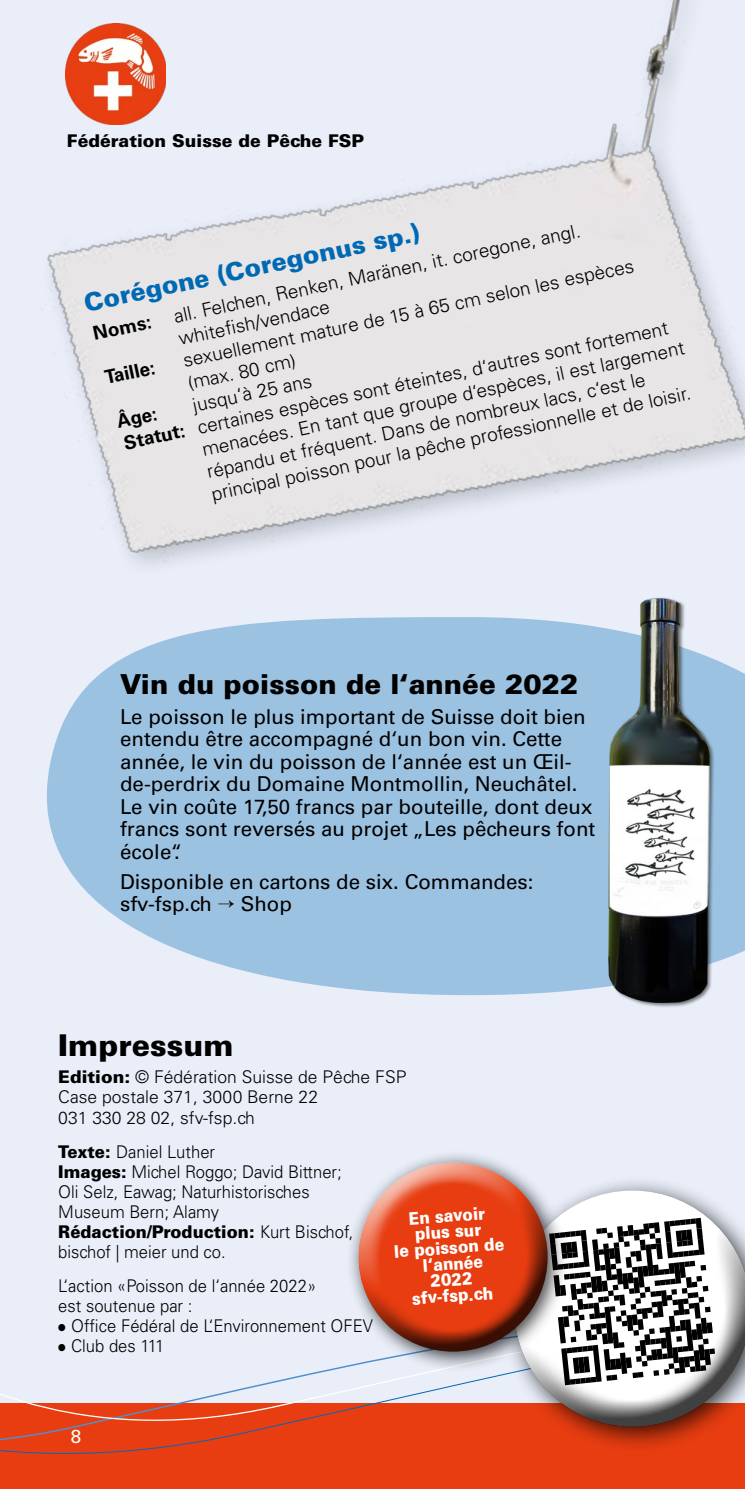
<style>
.page{position:relative;width:745px;height:1489px;background:#fff}
.page>*{position:absolute;margin:0;border:0;box-sizing:border-box;transform-origin:0 0}
.t1{font:900 30px "Univers";color:#000}
.t2{font:900 27.5px "Univers";color:#000}
.t3{font:900 25px "Univers";color:#0069b4}
.t4{font:20.5px/22.5px "Univers";color:#000}
.t5{font:300 19px/22.8px "Univers";color:#000}
.t6{font:700 19px "Univers";color:#000}
.zw{font:18.75px "Univers";color:#fff}
.t7{font:300 17.5px/20px "Univers";color:#000;scale:.95 1}
.t8{font:300 17.5px/20px "Univers";color:#000}
.t9{font:900 17.5px/16px "Univers";color:#fff;text-align:center;scale:.9 1}
.t10{font:900 17.5px "Univers";color:#000}
.s1{font-weight:700}
.s2{font-weight:900}
</style>
<div class="page">
<div style="left:0;top:0;width:744px;height:1488px;background:#e9eef9"></div>
<svg style="left:46px;top:684px;width:698px;height:312px;background:#a4c6e4"></svg>
<svg style="left:0;top:1365px;width:744px;height:123px"></svg>
<div style="left:499px;top:1174px;width:245px;height:278px;background:#000;opacity:.75"></div>
<div style="left:490px;top:1171px;width:254px;height:209px;background:#fff;opacity:.75"></div>
<div style="left:508px;top:1226px;width:236px;height:200px;background:#000;opacity:.75"></div>
<svg style="left:548px;top:1217px;width:166px;height:168px;background:#909090"></svg>
<div style="left:346px;top:1149px;width:222px;height:222px;background:#000;opacity:.75"></div>
<div style="left:336px;top:1144px;width:214px;height:170px;background:#fff;opacity:.75"></div>
<div style="left:354px;top:1191px;width:215px;height:160px;background:#000;opacity:.75"></div>
<img style="left:47px;top:0;width:697px;height:684px">
<div style="left:607px;top:597px;width:107px;height:410px;background:#000;opacity:.5"></div>
<img style="left:608px;top:594px;width:101px;height:408px">
<p class="t10" style="left:67px;top:129px;width:298px">Fédération Suisse de Pêche FSP</p>
<p class="t3" style="left:81px;top:288px;width:344px;rotate:-12deg">Corégone (Coregonus sp.)</p>
<p class="t5" style="left:171px;top:305px;width:416px;text-indent:-82px;rotate:-12deg"><span class="s1">Noms:</span> all. Felchen, Renken, Maränen, it. coregone, angl. whitefi sh/vendace</p>
<p class="t6" style="left:103px;top:366px;width:53px;rotate:-12deg">Taille:</p>
<p class="t5" style="left:181px;top:349px;width:461px;rotate:-12deg">sexuellement mature de 15 à 65 cm selon les espèces (max. 80 cm)</p>
<p class="t5" style="left:122px;top:432px;width:557px;rotate:-12deg"><span class="s1">Statut:</span> certaines espèces sont éteintes, d‘autres sont fortement</p>
<p class="t5" style="left:200px;top:438px;width:494px;rotate:-12deg">menacées. En tant que groupe d‘espèces, il est largement</p>
<p class="t5" style="left:204px;top:460px;width:449px;rotate:-12deg">répandu et fréquent. Dans de nombreux lacs, c‘est le</p>
<p class="t5" style="left:190px;top:394px;width:123px;rotate:-12deg">jusqu‘à 25 ans</p>
<p class="t5" style="left:209px;top:483px;width:490px;rotate:-12deg">principal poisson pour la pêche professionnelle et de loisir.</p>
<p class="t6" style="left:115px;top:410px;width:42px;rotate:-12deg">Âge:</p>
<p class="t2" style="left:120px;top:667px;width:459px">Vin du poisson de l‘année 2022</p>
<p class="t4" style="left:120px;top:705px;width:476px">Le poisson le plus important de Suisse doit bien entendu être accompagné d‘un bon vin. Cette année, le vin du poisson de l‘année est un Œil&shy;de-perdrix du Domaine Montmollin, Neuchâtel.<br>Le vin coûte 17,50 francs par bouteille, dont deux francs sont reversés au projet „Les pêcheurs font école“.</p>
<p class="t4" style="left:120px;top:870px;width:414px">Disponible en cartons de six. Commandes: sfv-fsp.ch → Shop</p>
<p class="t1" style="left:58px;top:1026px;width:177px">Impressum</p>
<p class="t8" style="left:58px;top:1067px;width:349px"><span class="s2">Edition:</span> © Fédération Suisse de Pêche FSP<br>Case postale 371, 3000 Berne 22<br>031 330 28 02, sfv-fsp.ch</p>
<p class="t7" style="left:58px;top:1141px;width:312px"><span class="s2">Texte:</span> Daniel Luther<br><span class="s2">Images:</span> Michel Roggo; David Bittner;<br>Oli Selz, Eawag; Naturhistorisches<br>Museum Bern; Alamy<br><span class="s2">Rédaction/Production:</span> Kurt Bischof, bischof | meier und co.</p>
<p class="t7" style="left:58px;top:1275px;width:273px">L‘action «Poisson de l‘année 2022» est soutenue par :</p>
<p class="t7" style="left:58px;top:1315px;width:332px">● Office Fédéral de L‘Environnement OFEV</p>
<p class="t7" style="left:58px;top:1335px;width:113px">● Club des 111</p>
<p class="t9" style="left:391px;top:1211px;width:124px;rotate:-4deg">En savoir plus sur<br>le poisson de l‘année<br>2022 sfv-fsp.ch</p>
<p class="zw" style="left:71px;top:1424px;width:12px">8</p>
</div>
